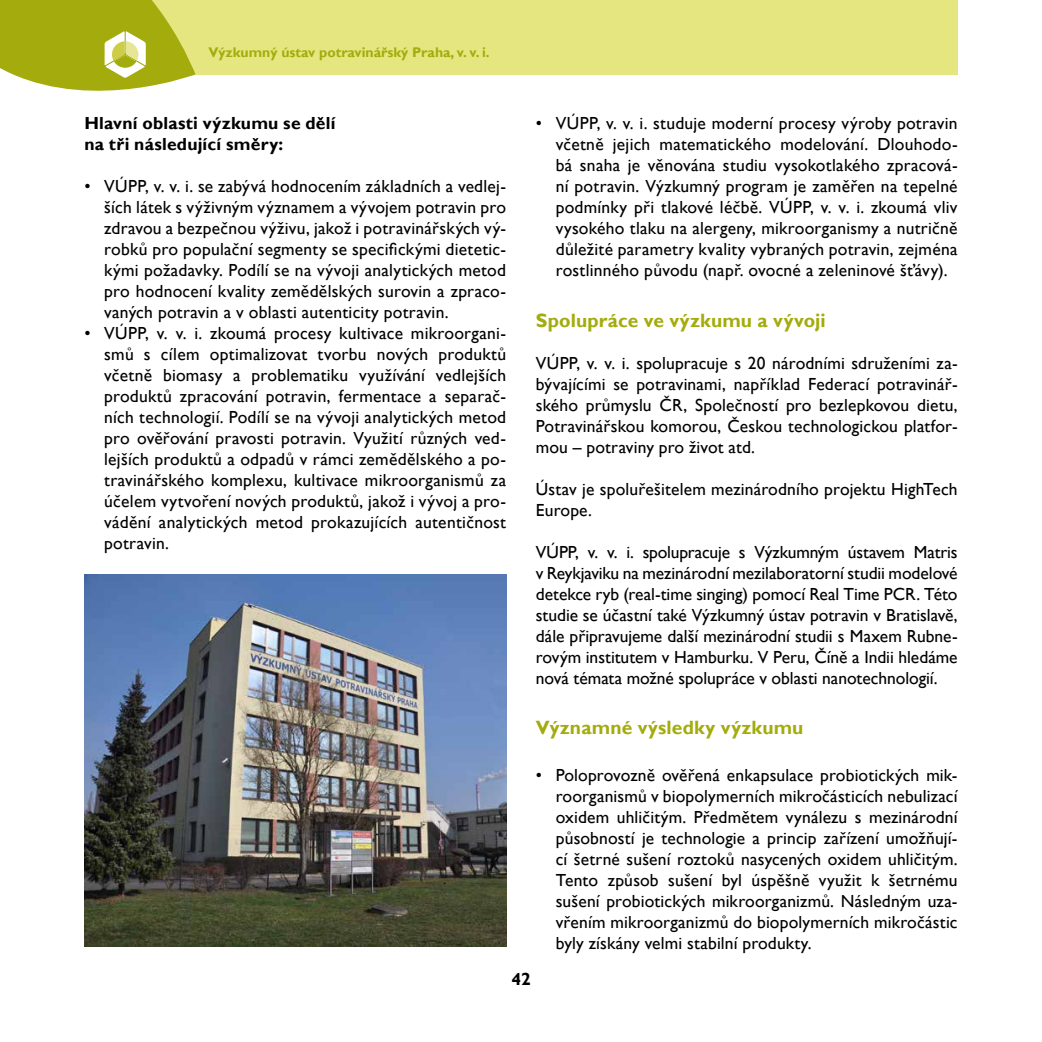
<style>
.page{position:relative;width:1042px;height:1042px;background:#fff}
.page>*{position:absolute;margin:0;border:0;box-sizing:border-box;transform-origin:0 0}
.t1{font:700 19.25px "Gill Sans";letter-spacing:.005em;color:#a3ac0c}
.t2{font:17.5px/21px "Gill Sans";letter-spacing:.01em;color:#000;text-align:justify}
.t3{font:700 17.5px/21px "Gill Sans";letter-spacing:.015em;color:#000}
.t4{font:700 14px "Gill Sans";color:#a3ac0c}
</style>
<div class="page">
<div style="left:84px;top:0;width:873px;height:74px;background:#e6e680"></div>
<img style="left:84px;top:574px;width:422px;height:372px">
<svg style="left:0;top:0;width:195px;height:91px;background:#b4bb34"></svg>
<p class="t4" style="left:208px;top:44px;width:283px">Výzkumný ústav potravinářský Praha, v. v. i.</p>
<p class="t3" style="left:84px;top:113px;width:253px">Hlavní oblasti výzkumu se dělí na tři následující směry:</p>
<p class="t2" style="left:104px;top:176px;width:403px;text-indent:-20px">• VÚPP, v. v. i. se zabývá hodnocením základních a vedlej&shy;ších látek s výživným významem a vývojem potravin pro zdravou a bezpečnou výživu, jakož i potravinářských vý&shy;robků pro populační segmenty se specifickými dietetic&shy;kými požadavky. Podílí se na vývoji analytických metod pro hodnocení kvality zemědělských surovin a zpraco&shy;vaných potravin a v oblasti autenticity potravin.</p>
<p class="t2" style="left:104px;top:323px;width:403px;text-indent:-20px">• VÚPP, v. v. i. zkoumá procesy kultivace mikroorgani&shy;smů s cílem optimalizovat tvorbu nových produktů včetně biomasy a problematiku využívání vedlejších produktů zpracování potravin, fermentace a separač&shy;ních technologií. Podílí se na vývoji analytických metod pro ověřování pravosti potravin. Využití různých ved&shy;lejších produktů a odpadů v rámci zemědělského a po&shy;travinářského komplexu, kultivace mikroorganismů za účelem vytvoření nových produktů, jakož i vývoj a pro&shy;vádění analytických metod prokazujících autentičnost potravin.</p>
<p class="t2" style="left:556px;top:113px;width:403px;text-indent:-20px">• VÚPP, v. v. i. studuje moderní procesy výroby potravin včetně jejich matematického modelování. Dlouhodo&shy;bá snaha je věnována studiu vysokotlakého zpracová&shy;ní potravin. Výzkumný program je zaměřen na tepelné podmínky při tlakové léčbě. VÚPP, v. v. i. zkoumá vliv vysokého tlaku na alergeny, mikroorganismy a nutričně důležité parametry kvality vybraných potravin, zejména rostlinného původu (např. ovocné a zeleninové šťávy).</p>
<p class="t1" style="left:536px;top:308px;width:291px">Spolupráce ve výzkumu a vývoji</p>
<p class="t2" style="left:536px;top:352px;width:423px">VÚPP, v. v. i. spolupracuje s 20 národními sdruženími za&shy;bývajícími se potravinami, například Federací potravinář&shy;ského průmyslu ČR, Společností pro bezlepkovou dietu, Potravinářskou komorou, Českou technologickou platfor&shy;mou – potraviny pro život atd.</p>
<p class="t2" style="left:536px;top:478px;width:423px">Ústav je spoluřešitelem mezinárodního projektu HighTech<br>Europe.</p>
<p class="t2" style="left:536px;top:541px;width:423px">VÚPP, v. v. i. spolupracuje s Výzkumným ústavem Matris v Reykjaviku na mezinárodní mezilaboratorní studii modelové detekce ryb (real-time singing) pomocí Real Time PCR. Této studie se účastní také Výzkumný ústav potravin v Bratislavě, dále připravujeme další mezinárodní studii s Maxem Rubne&shy;rovým institutem v Hamburku. V Peru, Číně a Indii hledáme nová témata možné spolupráce v oblasti nanotechnologií.</p>
<p class="t1" style="left:536px;top:716px;width:269px">Významné výsledky výzkumu</p>
<p class="t2" style="left:556px;top:764px;width:403px;text-indent:-20px">• Poloprovozně ověřená enkapsulace probiotických mik&shy;roorganismů v biopolymerních mikročásticích nebulizací oxidem uhličitým. Předmětem vynálezu s mezinárodní působností je technologie a princip zařízení umožňují&shy;cí šetrné sušení roztoků nasycených oxidem uhličitým.<br>Tento způsob sušení byl úspěšně využit k šetrnému sušení probiotických mikroorganizmů. Následným uza&shy;vřením mikroorganizmů do biopolymerních mikročástic byly získány velmi stabilní produkty.</p>
<p class="t3" style="left:511px;top:968px;width:21px">42</p>
</div>
